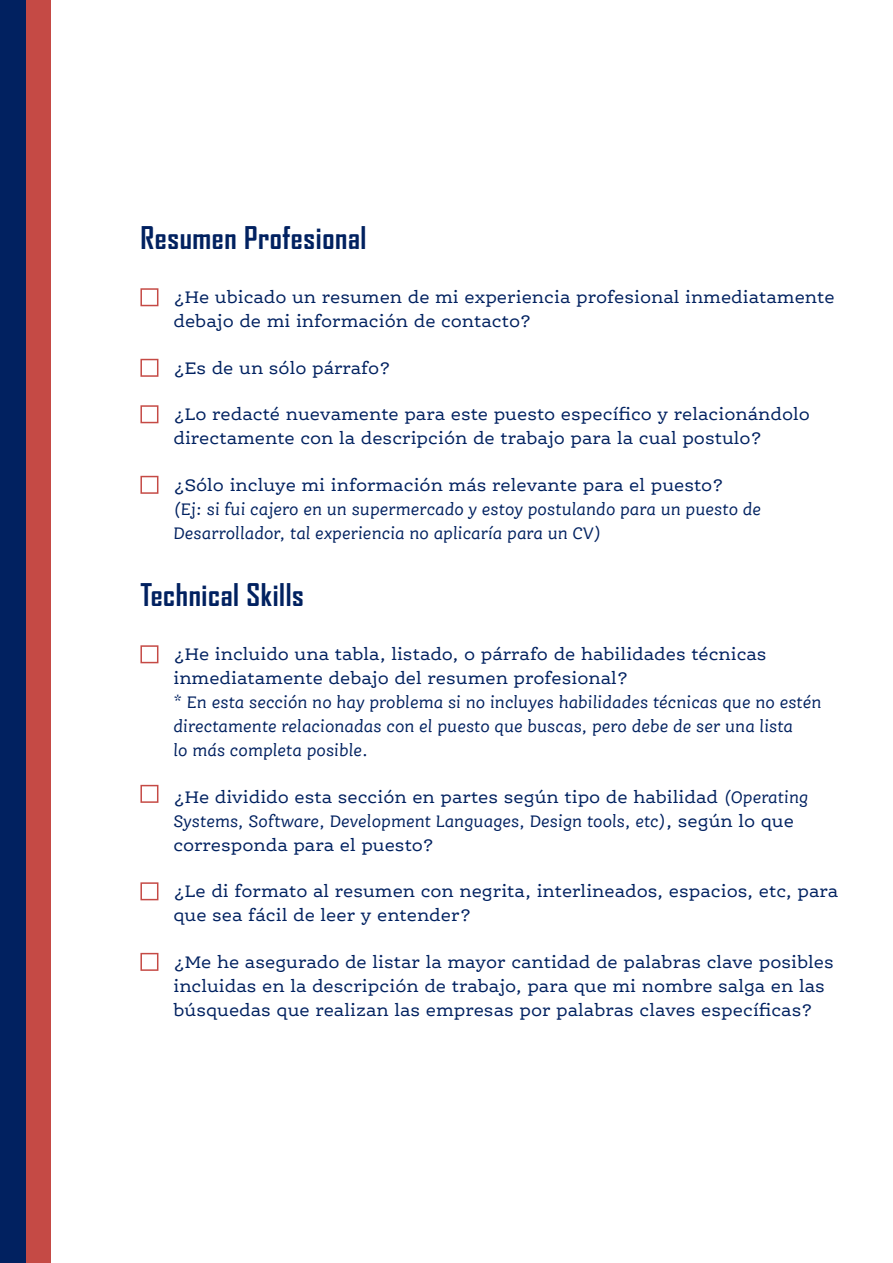
<style>
.page{position:relative;width:893px;height:1263px;background:#fff}
.page>*{position:absolute;margin:0;border:0;box-sizing:border-box;transform-origin:0 0}
.Header_Secondary{font:700 30px "Agency FB";letter-spacing:.02em;color:#012160}
.Checklist{font:18px/24px "Ernestine OT";color:#012160}
.Checklist-2{font:italic 18px/24px "Ernestine OT";color:#012160}
.s1{font-style:normal}
.s2{font-style:italic}
</style>
<div class="page">
<div style="left:25px;top:0;width:25px;height:1263px;background:#c54a45"></div>
<div style="left:0;top:0;width:26px;height:1263px;background:#012160"></div>
<div style="left:140px;top:288px;width:18px;height:18px;border:2px solid #c54a45"></div>
<div style="left:140px;top:359px;width:18px;height:18px;border:2px solid #c54a45"></div>
<div style="left:140px;top:405px;width:18px;height:18px;border:2px solid #c54a45"></div>
<div style="left:140px;top:476px;width:18px;height:18px;border:2px solid #c54a45"></div>
<div style="left:140px;top:645px;width:18px;height:18px;border:2px solid #c54a45"></div>
<div style="left:140px;top:785px;width:18px;height:18px;border:2px solid #c54a45"></div>
<div style="left:140px;top:882px;width:18px;height:18px;border:2px solid #c54a45"></div>
<div style="left:140px;top:953px;width:18px;height:18px;border:2px solid #c54a45"></div>
<p class="Header_Secondary" style="left:140px;top:220px;width:227px">Resumen Profesional</p>
<p class="Checklist" style="left:173px;top:286px;width:663px">¿He ubicado un resumen de mi experiencia profesional inmediatamente debajo de mi información de contacto?</p>
<p class="Checklist" style="left:173px;top:356px;width:219px">¿Es de un sólo párrafo?</p>
<p class="Checklist" style="left:173px;top:403px;width:638px">¿Lo redacté nuevamente para este puesto específico y relacionándolo directamente con la descripción de trabajo para la cual postulo?</p>
<p class="Checklist-2" style="left:173px;top:473px;width:589px"><span class="s1">¿Sólo incluye mi información más relevante para el puesto?<br></span>(Ej: si fui cajero en un supermercado y estoy postulando para un puesto de<br>Desarrollador, tal experiencia no aplicaría para un CV)</p>
<p class="Header_Secondary" style="left:140px;top:577px;width:165px">Technical Skills</p>
<p class="Checklist-2" style="left:173px;top:643px;width:650px"><span class="s1">¿He incluido una tabla, listado, o párrafo de habilidades técnicas inmediatamente debajo del resumen profesional?<br></span>* En esta sección no hay problema si no incluyes habilidades técnicas que no estén directamente relacionadas con el puesto que buscas, pero debe de ser una lista<br>lo más completa posible.</p>
<p class="Checklist" style="left:173px;top:785px;width:636px">¿He dividido esta sección en partes según tipo de habilidad <span class="s2">(Operating<br>Systems, Software, Development Languages, Design tools, etc)</span>, según lo que corresponda para el puesto?</p>
<p class="Checklist" style="left:173px;top:880px;width:666px">¿Le di formato al resumen con negrita, interlineados, espacios, etc, para que sea fácil de leer y entender?</p>
<p class="Checklist" style="left:173px;top:950px;width:662px">¿Me he asegurado de listar la mayor cantidad de palabras clave posibles incluidas en la descripción de trabajo, para que mi nombre salga en las búsquedas que realizan las empresas por palabras claves específicas?</p>
</div>
